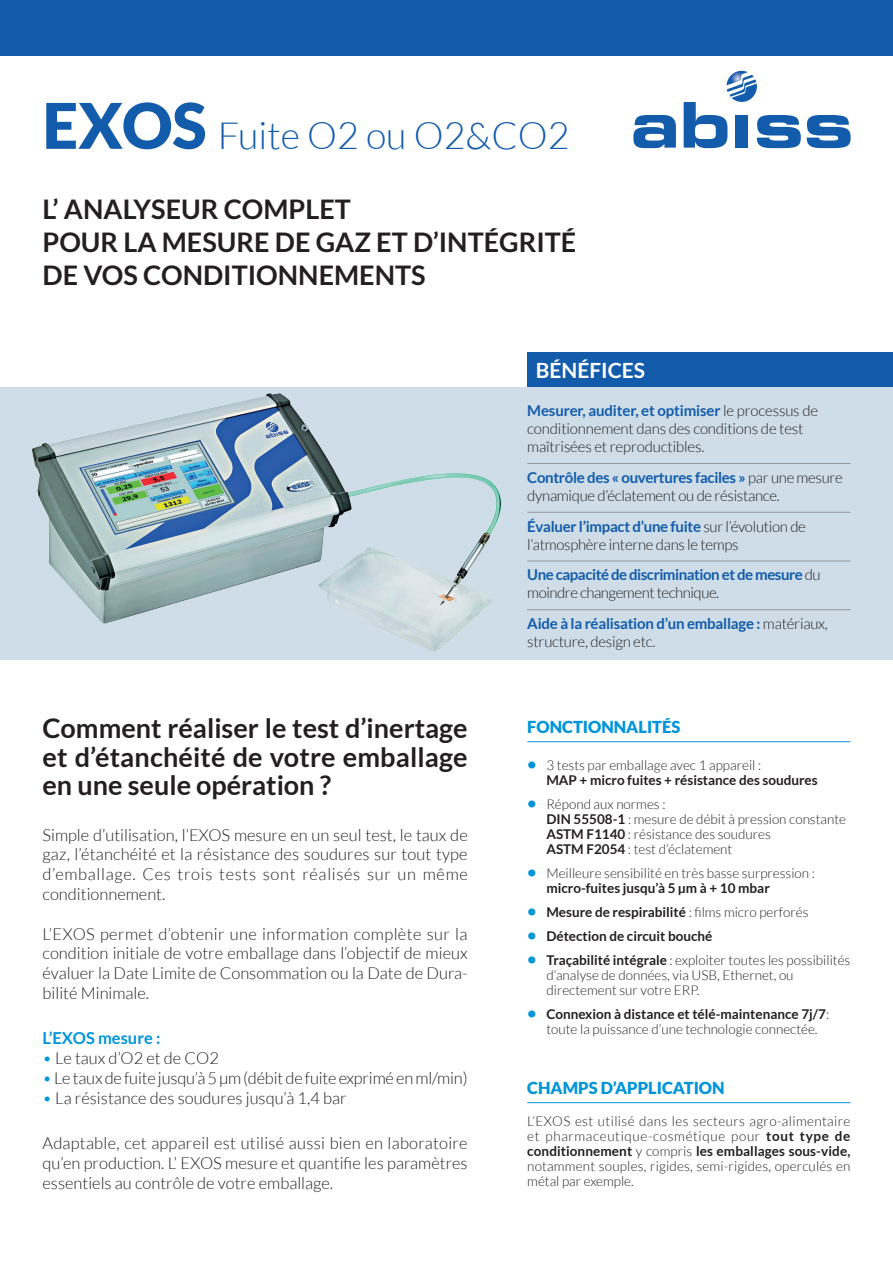
<style>
.page{position:relative;width:893px;height:1263px;background:#fff}
.page>*{position:absolute;margin:0;border:0;box-sizing:border-box;transform-origin:0 0}
.t1{font:300 37.5px "Lato";color:#135cab}
.t2{font:700 27px/28.5px "Lato";color:#231f20;text-align:justify}
.t3{font:700 21px "Lato";color:#fff}
.t4{font:300 16.5px/19.8px "Lato";color:#231f20;text-align:justify}
.t5{font:900 16.5px "Lato";color:#0095d9}
.t6{font:700 16.5px "Lato";color:#0095d9}
.t7{font:300 15px/18px "Lato";letter-spacing:-.01em;color:#231f20}
.t8{font:700 15px/18px "Lato";letter-spacing:-.03em;color:#135cab}
.t9{font:300 13.5px/15px "Lato";color:#231f20}
.t10{font:700 13.5px/15px "Lato";color:#231f20}
.s1{font-weight:900;font-size:63px}
.s2{color:#0095d9}
.s3{font-weight:700;color:#135cab}
.s4{font-weight:300;color:#231f20}
.s5{font-size:16.5px;color:#0095d9}
.s6{font-weight:300}
.s7{font-weight:700;font-size:16.5px;color:#0095d9}
.s8{font-weight:700}
</style>
<div class="page">
<div style="left:0;top:387px;width:893px;height:272px;background:#cedde7"></div>
<hr style="left:527px;top:741px;width:323px;height:1px;background:#0095d9">
<hr style="left:527px;top:1102px;width:323px;height:1px;background:#0095d9">
<svg style="left:633px;top:115px;width:43px;height:33px"></svg>
<svg style="left:684px;top:71px;width:117px;height:77px"></svg>
<svg style="left:807px;top:115px;width:44px;height:33px"></svg>
<hr style="left:527px;top:463px;width:323px;height:1px;background:#939598">
<hr style="left:527px;top:512px;width:323px;height:1px;background:#939598">
<hr style="left:527px;top:561px;width:323px;height:1px;background:#939598">
<hr style="left:527px;top:609px;width:323px;height:1px;background:#939598">
<div style="left:527px;top:353px;width:366px;height:34px;background:#135cab"></div>
<div style="left:0;top:0;width:893px;height:55px;background:#135cab"></div>
<img style="left:33px;top:394px;width:468px;height:256px">
<h1 class="t1" style="left:43px;top:115px;width:528px"><span class="s1">EXOS</span> Fuite O2 ou O2&amp;CO2</h1>
<h2 class="t2" style="left:43px;top:193px;width:535px;line-height:33px;text-align:left">L’ ANALYSEUR COMPLET<br>POUR LA MESURE DE GAZ ET D’INTÉGRITÉ<br>DE VOS CONDITIONNEMENTS</h2>
<h3 class="t3" style="left:536px;top:359px;width:111px">BÉNÉFICES</h3>
<h2 class="t2" style="left:43px;top:714px;width:427px">Comment réaliser le test d’inertage et d’étanchéité de votre emballage en une seule opération ?</h2>
<p class="t4" style="left:43px;top:825px;width:427px">Simple d’utilisation, l’EXOS mesure en un seul test, le taux de gaz, l’étanchéité et la résistance des soudures sur tout type d’emballage. Ces trois tests sont réalisés sur un même conditionnement.</p>
<p class="t4" style="left:43px;top:924px;width:427px">L’EXOS permet d’obtenir une information complète sur la condition initiale de votre emballage dans l’objectif de mieux évaluer la Date Limite de Consommation ou la Date de Dura&shy;bilité Minimale.</p>
<p class="t6" style="left:43px;top:1029px;width:119px">L’EXOS mesure :</p>
<p class="t4" style="left:43px;top:1048px;width:178px"><span class="s2">•</span> Le taux d’O2 et de CO2</p>
<p class="t4" style="left:43px;top:1068px;width:427px"><span class="s2">•</span> Le taux de fuite jusqu’à 5 μm (débit de fuite exprimé en ml/min)</p>
<p class="t4" style="left:43px;top:1088px;width:306px"><span class="s2">•</span> La résistance des soudures jusqu’à 1,4 bar</p>
<p class="t4" style="left:43px;top:1133px;width:427px">Adaptable, cet appareil est utilisé aussi bien en laboratoire qu’en production. L’ EXOS mesure et quantifie les paramètres essentiels au contrôle de votre emballage.</p>
<p class="t7" style="left:527px;top:402px;width:292px"><span class="s3">Mesurer, auditer, et optimiser</span> le processus de conditionnement dans des conditions de test maîtrisées et reproductibles.</p>
<p class="t7" style="left:527px;top:468px;width:317px"><span class="s3">Contrôle des « ouvertures faciles »</span> par une mesure dynamique d’éclatement ou de résistance.</p>
<p class="t7" style="left:527px;top:517px;width:280px"><span class="s3">Évaluer l’impact d’une fuite</span> sur l’évolution de l’atmosphère interne dans le temps</p>
<p class="t8" style="left:527px;top:566px;width:295px">Une capacité de discrimination et de mesure <span class="s4">du moindre changement technique.</span></p>
<p class="t8" style="left:527px;top:614px;width:302px">Aide à la réalisation d’un emballage : <span class="s4">matériaux, structure, design etc.</span></p>
<p class="t5" style="left:527px;top:717px;width:155px">FONCTIONNALITÉS</p>
<p class="t10" style="left:546px;top:757px;width:273px;text-indent:-19px"><span class="s5">•</span> <span class="s6">3 tests par emballage avec 1 appareil :<br></span>MAP + micro fuites + résistance des soudures</p>
<p class="t9" style="left:546px;top:797px;width:301px;text-indent:-19px"><span class="s7">•</span> Répond aux normes :<br><span class="s8">DIN 55508-1</span> : mesure de débit à pression constante <span class="s8">ASTM F1140</span> : résistance des soudures<br><span class="s8">ASTM F2054</span> : test d’éclatement</p>
<p class="t9" style="left:546px;top:866px;width:270px;text-indent:-19px"><span class="s7">•</span> Meilleure sensibilité en très basse surpression : <span class="s8">micro-fuites jusqu’à 5 μm à + 10 mbar</span></p>
<p class="t10" style="left:527px;top:904px;width:283px"><span class="s5">•</span> Mesure de respirabilité <span class="s6">: films micro perforés</span></p>
<p class="t10" style="left:527px;top:928px;width:187px"><span class="s5">•</span> Détection de circuit bouché</p>
<p class="t9" style="left:546px;top:953px;width:305px;text-indent:-19px"><span class="s7">•</span> <span class="s8">Traçabilité intégrale</span> : exploiter toutes les possibilités d’analyse de données, via USB, Ethernet, ou directement sur votre ERP.</p>
<p class="t9" style="left:527px;top:1007px;width:303px;text-align:center"><span class="s7">•</span> <span class="s8">Connexion à distance et télé-maintenance 7j/7</span>: toute la puissance d’une technologie connectée.</p>
<p class="t5" style="left:527px;top:1078px;width:199px">CHAMPS D’APPLICATION</p>
<p class="t9" style="left:527px;top:1114px;width:325px;text-align:justify">L’EXOS est utilisé dans les secteurs agro-alimentaire et pharmaceutique-cosmétique pour <span class="s8">tout type de conditionnement</span> y compris <span class="s8">les emballages sous-vide, </span>notamment souples, rigides, semi-rigides, operculés en métal par exemple.</p>
</div>
